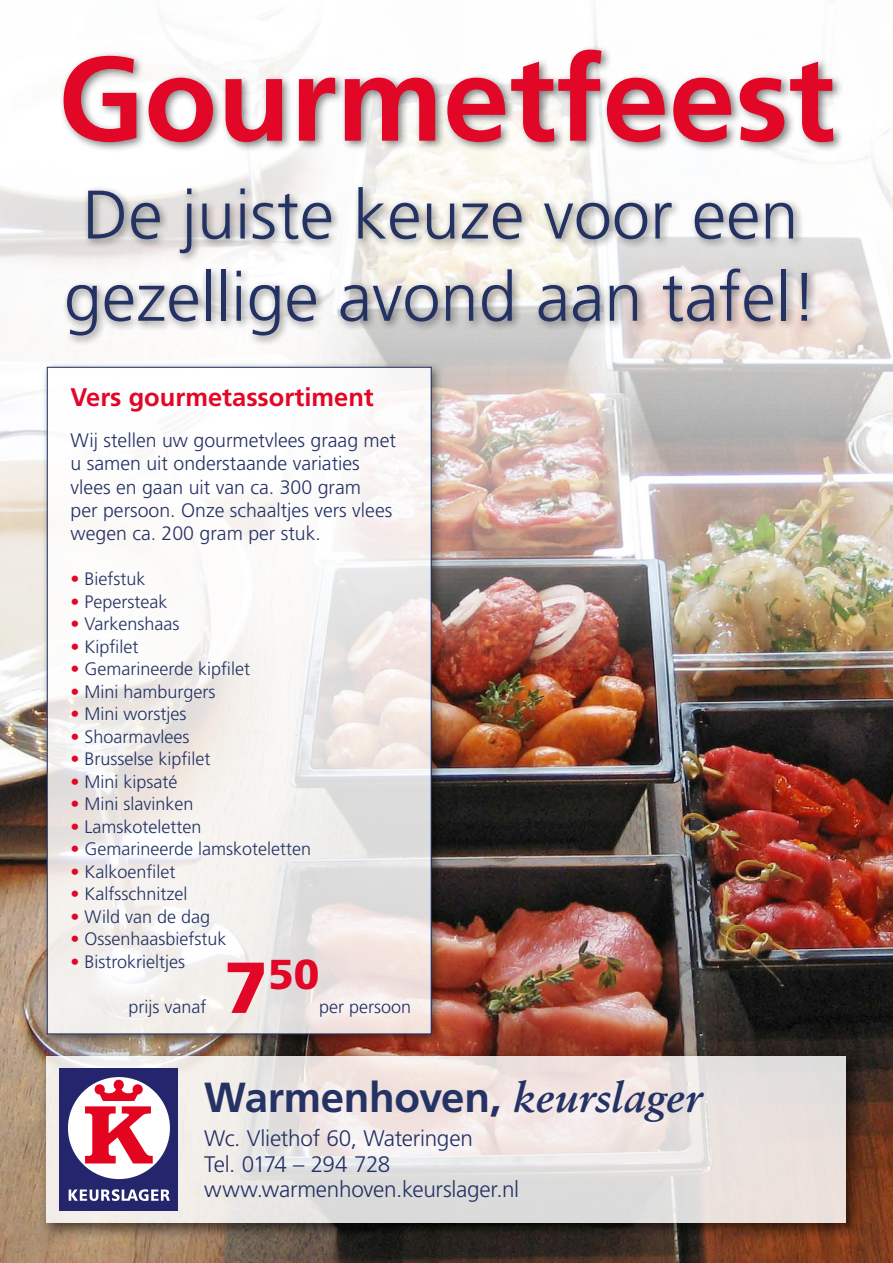
<style>
.page{position:relative;width:893px;height:1263px;background:#fff}
.page>*{position:absolute;margin:0;border:0;box-sizing:border-box;transform-origin:0 0}
.t1{font:700 119.55px "Frutiger LT Std";color:#e20627}
.t2{font:300 68.55px/82.2px "Frutiger LT Std";color:#233263}
.t3{font:700 42px "Frutiger LT Std";letter-spacing:-.01em;color:#243264}
.t4{font:900 41.85px "Frutiger LT Std";color:#e20627}
.t5{font:700 25.5px "Frutiger LT Std";color:#e20627}
.t6{font:300 22.5px/25.5px "Frutiger LT Std";letter-spacing:-.015em;color:#243264}
.t7{font:300 19.5px/23.4px "Frutiger LT Std";color:#243264}
.t8{font:300 18px "Frutiger LT Std";color:#233263}
.s1{color:#e20627}
.s2{font-size:72px}
.s3{font-family:"Sabon LT Std";font-style:italic}
</style>
<div class="page">
<img style="left:0;top:14px;width:893px;height:1249px">
<div style="left:39px;top:1049px;width:825px;height:192px;background:#000;opacity:.75"></div>
<svg style="left:47px;top:1056px;width:799px;height:167px;background:#eae3e1"></svg>
<div style="left:60px;top:1068px;width:118px;height:143px;background:#24256d"></div>
<div style="left:68px;top:1077px;width:102px;height:102px;background:#fff;border-radius:50%"></div>
<svg style="left:85px;top:1080px;width:68px;height:83px"></svg>
<svg style="left:69px;top:1189px;width:101px;height:12px"></svg>
<div style="left:41px;top:361px;width:402px;height:685px;background:#000;opacity:.55"></div>
<svg style="left:49px;top:369px;width:381px;height:663px"></svg>
<div style="left:59px;top:44px;width:785px;height:109px;background:#000;opacity:.5"></div>
<div style="left:62px;top:183px;width:756px;height:164px;background:#000;opacity:.5"></div>
<h1 class="t1" style="left:58px;top:29px;width:779px">Gourmetfeest</h1>
<h2 class="t2" style="left:64px;top:175px;width:755px">De juiste keuze voor een gezellige avond aan tafel!</h2>
<h3 class="t5" style="left:71px;top:382px;width:305px">Vers gourmetassortiment</h3>
<p class="t7" style="left:71px;top:429px;width:327px">Wij stellen uw gourmetvlees graag met u samen uit onderstaande variaties vlees en gaan uit van ca. 300 gram<br>per persoon. Onze schaaltjes vers vlees wegen ca. 200 gram per stuk.</p>
<p class="t8" style="left:71px;top:569px;width:77px"><span class="s1">•</span> Biefstuk</p>
<p class="t8" style="left:71px;top:591px;width:99px"><span class="s1">•</span> Pepersteak</p>
<p class="t8" style="left:71px;top:614px;width:111px"><span class="s1">•</span> Varkenshaas</p>
<p class="t8" style="left:71px;top:636px;width:70px"><span class="s1">•</span> Kipfilet</p>
<p class="t8" style="left:71px;top:659px;width:181px"><span class="s1">•</span> Gemarineerde kipfilet</p>
<p class="t8" style="left:71px;top:681px;width:147px"><span class="s1">•</span> Mini hamburgers</p>
<p class="t8" style="left:71px;top:704px;width:118px"><span class="s1">•</span> Mini worstjes</p>
<p class="t8" style="left:71px;top:726px;width:120px"><span class="s1">•</span> Shoarmavlees</p>
<p class="t8" style="left:71px;top:749px;width:142px"><span class="s1">•</span> Brusselse kipfilet</p>
<p class="t8" style="left:71px;top:771px;width:109px"><span class="s1">•</span> Mini kipsaté</p>
<p class="t8" style="left:71px;top:794px;width:125px"><span class="s1">•</span> Mini slavinken</p>
<p class="t8" style="left:71px;top:816px;width:132px"><span class="s1">•</span> Lamskoteletten</p>
<p class="t8" style="left:71px;top:839px;width:242px"><span class="s1">•</span> Gemarineerde lamskoteletten</p>
<p class="t8" style="left:71px;top:861px;width:107px"><span class="s1">•</span> Kalkoenfilet</p>
<p class="t8" style="left:71px;top:884px;width:118px"><span class="s1">•</span> Kalfsschnitzel</p>
<p class="t8" style="left:71px;top:906px;width:141px"><span class="s1">•</span> Wild van de dag</p>
<p class="t8" style="left:71px;top:929px;width:158px"><span class="s1">•</span> Ossenhaasbiefstuk</p>
<p class="t8" style="left:71px;top:951px;width:116px"><span class="s1">•</span> Bistrokrieltjes</p>
<p class="t8" style="left:128px;top:996px;width:79px">prijs vanaf</p>
<h3 class="t4" style="left:224px;top:949px;width:97px"><span class="s2">7</span>50</h3>
<p class="t8" style="left:319px;top:996px;width:94px">per persoon</p>
<h3 class="t3" style="left:204px;top:1073px;width:499px">Warmenhoven, <span class="s3">keurslager</span></h3>
<p class="t6" style="left:204px;top:1126px;width:317px">Wc. Vliethof 60, Wateringen<br>Tel. 0174 – 294 728 www.warmenhoven.keurslager.nl</p>
</div>
